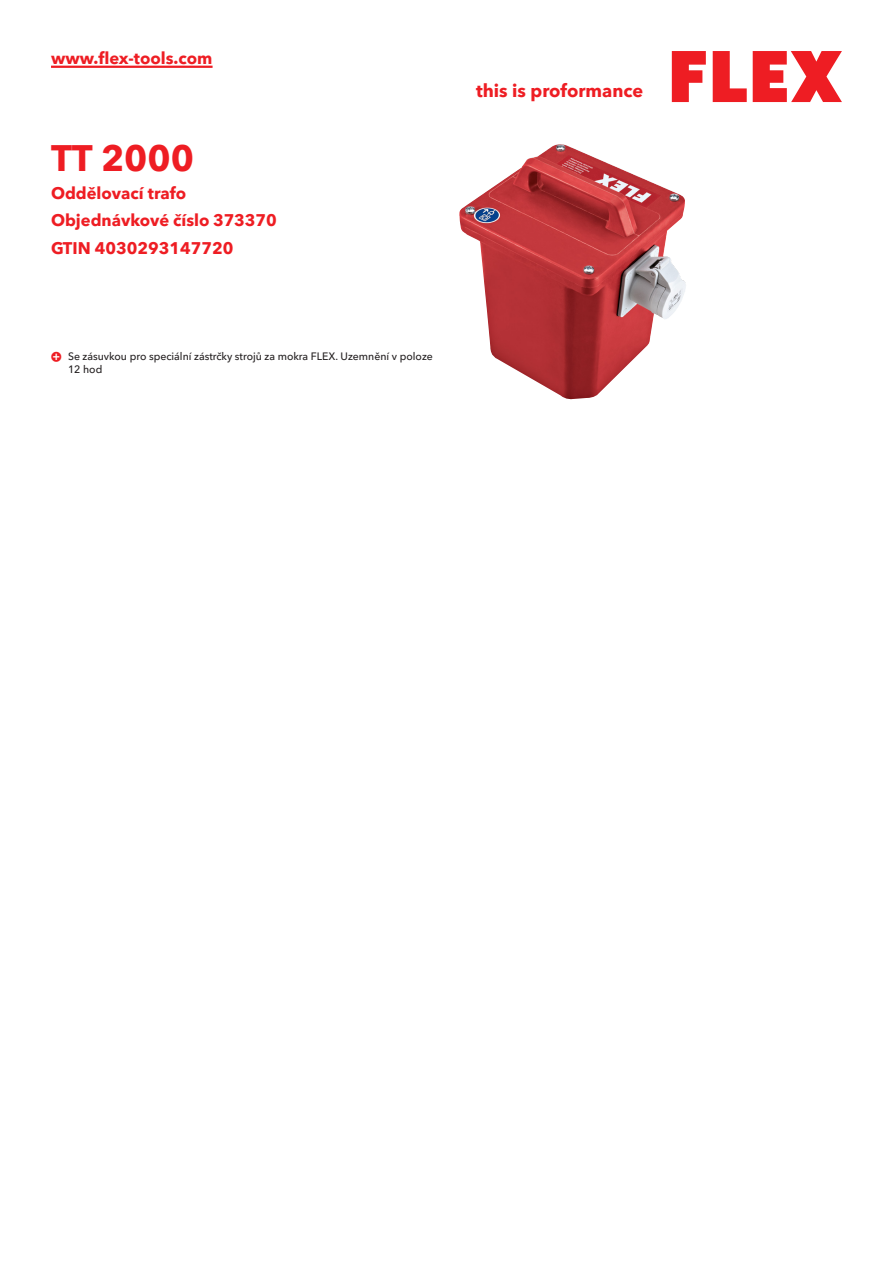
<style>
.page{position:relative;width:893px;height:1263px;background:#fff}
.page>*{position:absolute;margin:0;border:0;box-sizing:border-box;transform-origin:0 0}
.CB_AF_Product-name{font:700 36px "Avenir Next W1 G";color:#ee1d23}
.t1{font:700 18px "Avenir Next W1 G";color:#ee1d23}
.CB_AF_Order-number{font:700 16.5px "Avenir Next W1 G";color:#ee1d23}
.CB_AF_Product-short{font:700 16.5px "Avenir Next W1 G";color:#ee1d23}
.t2{font:500 10.5px/12.6px "Avenir Next W1 G";color:#231f20}
</style>
<div class="page">
<svg style="left:672px;top:51px;width:34px;height:51px"></svg>
<svg style="left:713px;top:51px;width:34px;height:51px"></svg>
<svg style="left:753px;top:51px;width:89px;height:51px"></svg>
<hr style="left:51px;top:66px;width:162px;height:2px;background:#ee1d23">
<img style="left:459px;top:144px;width:227px;height:255px">
<h3 class="CB_AF_Order-number" style="left:51px;top:45px;width:163px">www.flex-tools.com</h3>
<p class="CB_AF_Product-name" style="left:51px;top:130px;width:144px">TT 2000</p>
<p class="CB_AF_Product-short" style="left:51px;top:180px;width:137px">Oddělovací trafo</p>
<p class="CB_AF_Order-number" style="left:51px;top:207px;width:227px">Objednávkové číslo 373370</p>
<p class="CB_AF_Order-number" style="left:51px;top:235px;width:184px">GTIN 4030293147720</p>
<p class="t2" style="left:68px;top:349px;width:366px">Se zásuvkou pro speciální zástrčky strojů za mokra FLEX. Uzemnění v poloze<br>12 hod</p>
<h2 class="t1" style="left:476px;top:77px;width:169px">this is proformance</h2>
</div>
